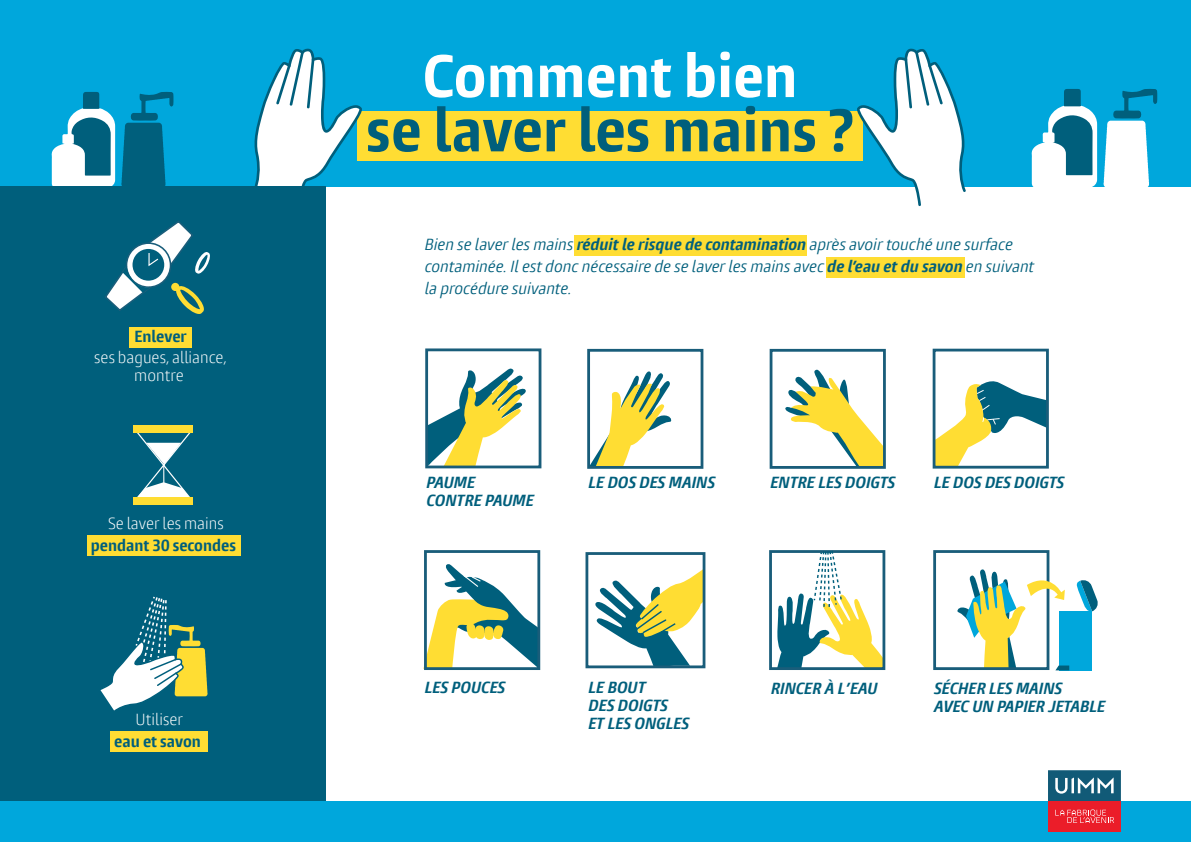
<style>
.page{position:relative;width:1191px;height:842px;background:#fff}
.page>*{position:absolute;margin:0;border:0;box-sizing:border-box;transform-origin:0 0}
.t1{font:700 condensed 56px "Burlingame Pro";color:#005f7c}
.t2{font:700 condensed 56px "Burlingame Pro";color:#fff}
.t3{font:italic condensed 15px/22px "Burlingame Pro";color:#005f7c}
.t4{font:italic 700 condensed 15px/18px "Burlingame Pro";color:#005f7c}
.t5{font:300 condensed 15px/18px "Burlingame Pro";color:#fff;text-align:center}
.t6{font:700 condensed 15px "Burlingame Pro";color:#005f7c}
.s1{font-weight:700}
</style>
<div class="page">
<div style="left:0;top:0;width:1191px;height:186px;background:#00a7dc"></div>
<div style="left:357px;top:111px;width:506px;height:50px;background:#fd3"></div>
<svg style="left:121px;top:92px;width:53px;height:94px"></svg>
<svg style="left:51px;top:92px;width:64px;height:94px"></svg>
<svg style="left:1103px;top:89px;width:54px;height:98px"></svg>
<svg style="left:1031px;top:89px;width:66px;height:98px"></svg>
<svg style="left:856px;top:48px;width:110px;height:158px"></svg>
<svg style="left:254px;top:48px;width:109px;height:139px"></svg>
<div style="left:0;top:186px;width:326px;height:656px;background:#005f7c"></div>
<div style="left:826px;top:257px;width:138px;height:20px;background:#fd3"></div>
<div style="left:129px;top:327px;width:63px;height:20px;background:#fd3"></div>
<div style="left:87px;top:536px;width:153px;height:20px;background:#fd3"></div>
<div style="left:110px;top:732px;width:97px;height:20px;background:#fd3"></div>
<div style="left:574px;top:235px;width:233px;height:20px;background:#fd3"></div>
<svg style="left:100px;top:597px;width:108px;height:114px"></svg>
<svg style="left:105px;top:221px;width:105px;height:93px"></svg>
<svg style="left:137px;top:433px;width:54px;height:64px"></svg>
<div style="left:134px;top:497px;width:59px;height:8px;background:#fd3"></div>
<div style="left:134px;top:425px;width:59px;height:8px;background:#fd3"></div>
<div style="left:0;top:801px;width:1191px;height:41px;background:#00a7dc"></div>
<svg style="left:423px;top:564px;width:113px;height:105px"></svg>
<svg style="left:785px;top:369px;width:97px;height:96px"></svg>
<svg style="left:591px;top:371px;width:81px;height:94px"></svg>
<svg style="left:429px;top:368px;width:97px;height:96px"></svg>
<div style="left:587px;top:349px;width:116px;height:120px;border:3px solid #195d7a"></div>
<div style="left:769px;top:349px;width:117px;height:120px;border:3px solid #195d7a"></div>
<div style="left:932px;top:349px;width:116px;height:120px;border:3px solid #195d7a"></div>
<div style="left:425px;top:348px;width:116px;height:120px;border:3px solid #195d7a"></div>
<div style="left:424px;top:550px;width:116px;height:120px;border:3px solid #195d7a"></div>
<div style="left:585px;top:552px;width:120px;height:116px;border:3px solid #195d7a"></div>
<div style="left:769px;top:550px;width:116px;height:120px;border:3px solid #195d7a"></div>
<div style="left:933px;top:550px;width:116px;height:120px;border:3px solid #195d7a"></div>
<svg style="left:777px;top:551px;width:107px;height:118px"></svg>
<div style="left:1059px;top:611px;width:33px;height:59px;background:#00a7dc"></div>
<svg style="left:1076px;top:580px;width:22px;height:32px"></svg>
<svg style="left:957px;top:569px;width:112px;height:101px"></svg>
<svg style="left:934px;top:378px;width:113px;height:89px"></svg>
<svg style="left:592px;top:568px;width:112px;height:99px"></svg>
<div style="left:1048px;top:801px;width:72px;height:31px;background:#eb1d29"></div>
<svg style="left:1048px;top:770px;width:72px;height:53px"></svg>
<p class="t6" style="left:134px;top:327px;width:54px">Enlever</p>
<p class="t5" style="left:94px;top:349px;width:134px">ses bagues, alliance, montre</p>
<p class="t5" style="left:108px;top:514px;width:117px">Se laver les mains</p>
<p class="t6" style="left:91px;top:536px;width:147px">pendant 30 secondes</p>
<p class="t5" style="left:136px;top:710px;width:49px">Utiliser</p>
<p class="t6" style="left:114px;top:732px;width:88px">eau et savon</p>
<h1 class="t2" style="left:422px;top:41px;width:377px">Comment bien</h1>
<h1 class="t1" style="left:366px;top:95px;width:489px">se laver les mains ?</h1>
<p class="t3" style="left:425px;top:234px;width:611px">Bien se laver les mains <span class="s1">réduit le risque de contamination</span> après avoir touché une surface contaminée. Il est donc nécessaire de se laver les mains avec <span class="s1">de l’eau et du savon</span> en suivant la procédure suivante.</p>
<p class="t4" style="left:427px;top:474px;width:109px">PAUME<br>CONTRE PAUME</p>
<p class="t4" style="left:588px;top:474px;width:128px">LE DOS DES MAINS</p>
<p class="t4" style="left:770px;top:474px;width:126px">ENTRE LES DOIGTS</p>
<p class="t4" style="left:934px;top:474px;width:132px">LE DOS DES DOIGTS</p>
<p class="t4" style="left:425px;top:678px;width:82px">LES POUCES</p>
<p class="t4" style="left:588px;top:678px;width:102px">LE BOUT<br>DES DOIGTS<br>ET LES ONGLES</p>
<p class="t4" style="left:771px;top:679px;width:108px">RINCER À L’EAU</p>
<p class="t4" style="left:934px;top:679px;width:173px">SÉCHER LES MAINS<br>AVEC UN PAPIER JETABLE</p>
</div>
